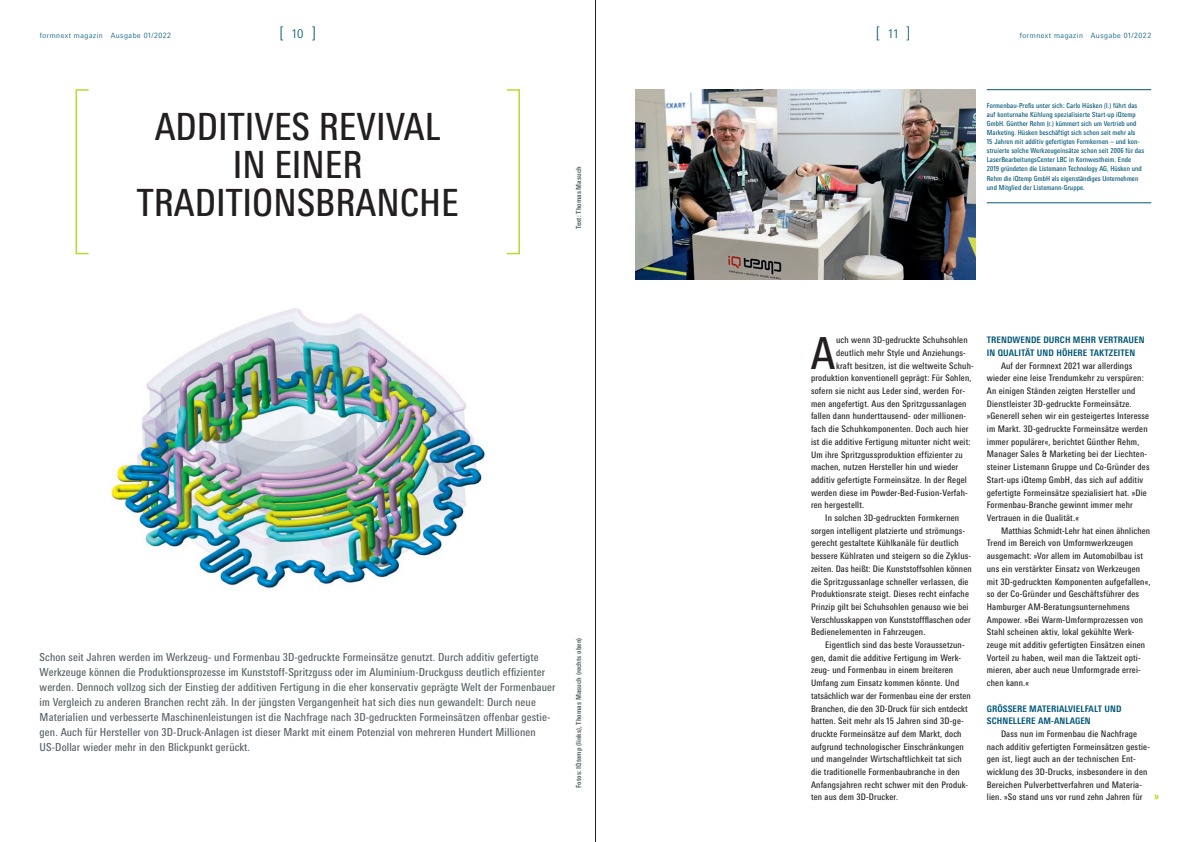
<style>
.page{position:relative;width:1191px;height:842px;background:#fff}
.page>*{position:absolute;margin:0;border:0;box-sizing:border-box;transform-origin:0 0}
.t1{font:condensed 44.1px "Messe Univers";color:#231f20}
.t2{font:condensed 37.5px/38.1px "Messe Univers";color:#231f20;text-align:center}
.t3{font:300 16px "Messe Univers";color:#005676}
.t4{font:700 condensed 12px "Messe Univers";color:#bed630}
.t5{font:condensed 11px/15.1px "Messe Univers";letter-spacing:.01em;color:#576065}
.t6{font:condensed 9px/12.7px "Messe Univers";letter-spacing:.02em;color:#231f20}
.t7{font:700 condensed 9px/12.7px "Messe Univers";letter-spacing:.01em;color:#005676}
.t8{font:300 7.3px "Messe Univers";letter-spacing:.07em;color:#005676}
.t9{font:condensed 7px/9.1px "Messe Univers";letter-spacing:.015em;color:#005676}
.t10{font:700 condensed 7px "Messe Univers";letter-spacing:.01em;color:#576065}
.s1{color:#bed630}
.s2{font-size:12px}
</style>
<div class="page">
<img style="left:111px;top:308px;width:374px;height:281px">
<img style="left:635px;top:89px;width:340px;height:191px">
<div style="left:506px;top:89px;width:14px;height:165px;border:2px solid #bed630"></div>
<div style="left:76px;top:89px;width:13px;height:165px;border:2px solid #bed630"></div>
<hr style="left:986px;top:202px;width:165px;height:1px;background:#005676">
<hr style="left:986px;top:89px;width:165px;height:1px;background:#005676">
<hr style="left:595px;top:0;width:1px;height:842px;background:#231f20">
<p class="t8" style="left:40px;top:31px;width:133px">formnext magazin <span class="s1">·</span> Ausgabe 01/2022</p>
<h3 class="t3" style="left:279px;top:23px;width:38px">[<span class="s2">10</span>]</h3>
<h3 class="t3" style="left:876px;top:23px;width:36px">[<span class="s2">11</span>]</h3>
<p class="t8" style="left:1019px;top:31px;width:133px">formnext magazin <span class="s1">·</span> Ausgabe 01/2022</p>
<h2 class="t2" style="left:137px;top:107px;width:323px">ADDITIVES REVIVAL<br>IN EINER<br>TRADITIONSBRANCHE</h2>
<p class="t10" style="left:574px;top:229px;width:64px;rotate:-90deg">Text: Thomas Masuch</p>
<p class="t5" style="left:40px;top:649px;width:517px">Schon seit Jahren werden im Werkzeug- und Formenbau 3D-gedruckte Formeinsätze genutzt. Durch additiv gefertigte Werkzeuge können die Produktionsprozesse im Kunststoff-Spritzguss oder im Aluminium-Druckguss deutlich effizienter werden. Dennoch vollzog sich der Einstieg der additiven Fertigung in die eher konservativ geprägte Welt der Formenbauer im Vergleich zu anderen Branchen recht zäh. In der jüngsten Vergangenheit hat sich dies nun gewandelt: Durch neue Materialien und verbesserte Maschinenleistungen ist die Nachfrage nach 3D-gedruckten Formeinsätzen offenbar gestie&shy;gen. Auch für Hersteller von 3D-Druck-Anlagen ist dieser Markt mit einem Potenzial von mehreren Hundert Millionen US-Dollar wieder mehr in den Blickpunkt gerückt.</p>
<p class="t10" style="left:574px;top:788px;width:152px;rotate:-90deg">Fotos: IQtemp (links), Thomas Masuch (rechts oben)</p>
<p class="t9" style="left:986px;top:101px;width:159px">Formenbau-Profis unter sich: Carlo Hüsken (l.) führt das auf konturnahe Kühlung spezialisierte Start-up iQtemp GmbH. Günther Rehm (r.) kümmert sich um Vertrieb und Marketing. Hüsken beschäftigt sich schon seit mehr als<br>15 Jahren mit additiv gefertigten Formkernen – und kon&shy;struierte solche Werkzeugeinsätze schon seit 2006 für das LaserBearbeitungsCenter LBC in Kornwestheim. Ende 2019 gründeten die Listemann Technology AG, Hüsken und Rehm die iQtemp GmbH als eigenständiges Unternehmen und Mitglied der Listemann-Gruppe.</p>
<h1 class="t1" style="left:810px;top:326px;width:26px">A</h1>
<p class="t6" style="left:836px;top:333px;width:133px">uch wenn 3D-gedruckte Schuhsohlen</p>
<p class="t6" style="left:836px;top:346px;width:131px">deutlich mehr Style und Anziehungs-</p>
<p class="t6" style="left:836px;top:359px;width:139px">kraft besitzen, ist die weltweite Schuh-</p>
<p class="t6" style="left:811px;top:372px;width:162px">produktion konventionell geprägt: Für Sohlen,</p>
<p class="t6" style="left:811px;top:384px;width:156px">sofern sie nicht aus Leder sind, werden For-</p>
<p class="t6" style="left:811px;top:397px;width:157px">men angefertigt. Aus den Spritzgussanlagen</p>
<p class="t6" style="left:811px;top:410px;width:157px">fallen dann hunderttausend- oder millionen-</p>
<p class="t6" style="left:811px;top:422px;width:159px">fach die Schuhkomponenten. Doch auch hier</p>
<p class="t6" style="left:811px;top:435px;width:161px">ist die additive Fertigung mitunter nicht weit:</p>
<p class="t6" style="left:811px;top:448px;width:153px">Um ihre Spritzgussproduktion effizienter zu</p>
<p class="t6" style="left:811px;top:460px;width:149px">machen, nutzen Hersteller hin und wieder</p>
<p class="t6" style="left:811px;top:473px;width:157px">additiv gefertigte Formeinsätze. In der Regel</p>
<p class="t6" style="left:811px;top:486px;width:158px">werden diese im Powder-Bed-Fusion-Verfah-</p>
<p class="t6" style="left:811px;top:499px;width:55px">ren hergestellt.</p>
<p class="t6" style="left:825px;top:511px;width:136px">In solchen 3D-gedruckten Formkernen</p>
<p class="t6" style="left:811px;top:524px;width:156px">sorgen intelligent platzierte und strömungs-</p>
<p class="t6" style="left:811px;top:537px;width:149px">gerecht gestaltete Kühlkanäle für deutlich</p>
<p class="t6" style="left:811px;top:549px;width:162px">bessere Kühlraten und steigern so die Zyklus-</p>
<p class="t6" style="left:811px;top:562px;width:162px">zeiten. Das heißt: Die Kunststoffsohlen können</p>
<p class="t6" style="left:811px;top:575px;width:159px">die Spritzgussanlage schneller verlassen, die</p>
<p class="t6" style="left:811px;top:587px;width:159px">Produktionsrate steigt. Dieses recht einfache</p>
<p class="t6" style="left:811px;top:600px;width:159px">Prinzip gilt bei Schuhsohlen genauso wie bei</p>
<p class="t6" style="left:811px;top:613px;width:161px">Verschlusskappen von Kunststoffflaschen oder</p>
<p class="t6" style="left:811px;top:626px;width:116px">Bedienelementen in Fahrzeugen.</p>
<p class="t6" style="left:825px;top:638px;width:141px">Eigentlich sind das beste Voraussetzun-</p>
<p class="t6" style="left:811px;top:651px;width:152px">gen, damit die additive Fertigung im Werk-</p>
<p class="t6" style="left:811px;top:664px;width:144px">zeug- und Formenbau in einem breiteren</p>
<p class="t6" style="left:811px;top:676px;width:150px">Umfang zum Einsatz kommen könnte. Und</p>
<p class="t6" style="left:811px;top:689px;width:161px">tatsächlich war der Formenbau eine der ersten</p>
<p class="t6" style="left:811px;top:702px;width:158px">Branchen, die den 3D-Druck für sich entdeckt</p>
<p class="t6" style="left:811px;top:714px;width:154px">hatten. Seit mehr als 15 Jahren sind 3D-ge-</p>
<p class="t6" style="left:811px;top:727px;width:152px">druckte Formeinsätze auf dem Markt, doch</p>
<p class="t6" style="left:811px;top:740px;width:154px">aufgrund technologischer Einschränkungen</p>
<p class="t6" style="left:811px;top:753px;width:152px">und mangelnder Wirtschaftlichkeit tat sich</p>
<p class="t6" style="left:811px;top:765px;width:150px">die traditionelle Formenbaubranche in den</p>
<p class="t6" style="left:811px;top:778px;width:159px">Anfangsjahren recht schwer mit den Produk-</p>
<p class="t6" style="left:811px;top:791px;width:89px">ten aus dem 3D-Drucker.</p>
<p class="t7" style="left:986px;top:333px;width:159px">TRENDWENDE DURCH MEHR VERTRAUEN<br>IN QUALITÄT UND HÖHERE TAKTZEITEN</p>
<p class="t6" style="left:986px;top:359px;width:164px;text-indent:14px">Auf der Formnext 2021 war allerdings wieder eine leise Trendumkehr zu verspüren:<br>An einigen Ständen zeigten Hersteller und Dienstleister 3D-gedruckte Formeinsätze. »Generell sehen wir ein gesteigertes Interesse im Markt. 3D-gedruckte Formeinsätze werden immer populärer«, berichtet Günther Rehm, Manager Sales &amp; Marketing bei der Liechten&shy;steiner Listemann Gruppe und Co-Gründer des Start-ups iQtemp GmbH, das sich auf additiv gefertigte Formeinsätze spezialisiert hat. »Die Formenbau-Branche gewinnt immer mehr Vertrauen in die Qualität.«</p>
<p class="t6" style="left:986px;top:524px;width:165px;text-indent:14px">Matthias Schmidt-Lehr hat einen ähnlichen Trend im Bereich von Umformwerkzeugen ausgemacht: »Vor allem im Automobilbau ist uns ein verstärkter Einsatz von Werkzeugen mit 3D-gedruckten Komponenten aufgefallen«, so der Co-Gründer und Geschäftsführer des Hamburger AM-Beratungsunternehmens Ampower. »Bei Warm-Umformprozessen von Stahl scheinen aktiv, lokal gekühlte Werk&shy;zeuge mit additiv gefertigten Einsätzen einen Vorteil zu haben, weil man die Taktzeit opti&shy;mieren, aber auch neue Umformgrade errei&shy;chen kann.«</p>
<p class="t7" style="left:986px;top:702px;width:136px">GRÖSSERE MATERIALVIELFALT UND<br>SCHNELLERE AM-ANLAGEN</p>
<p class="t6" style="left:986px;top:727px;width:165px;text-indent:14px">Dass nun im Formenbau die Nachfrage nach additiv gefertigten Formeinsätzen gestie&shy;gen ist, liegt auch an der technischen Ent&shy;wicklung des 3D-Drucks, insbesondere in den Bereichen Pulverbettverfahren und Materia&shy;lien. »So stand uns vor rund zehn Jahren für</p>
<h3 class="t4" style="left:1154px;top:789px;width:7px">»</h3>
</div>
